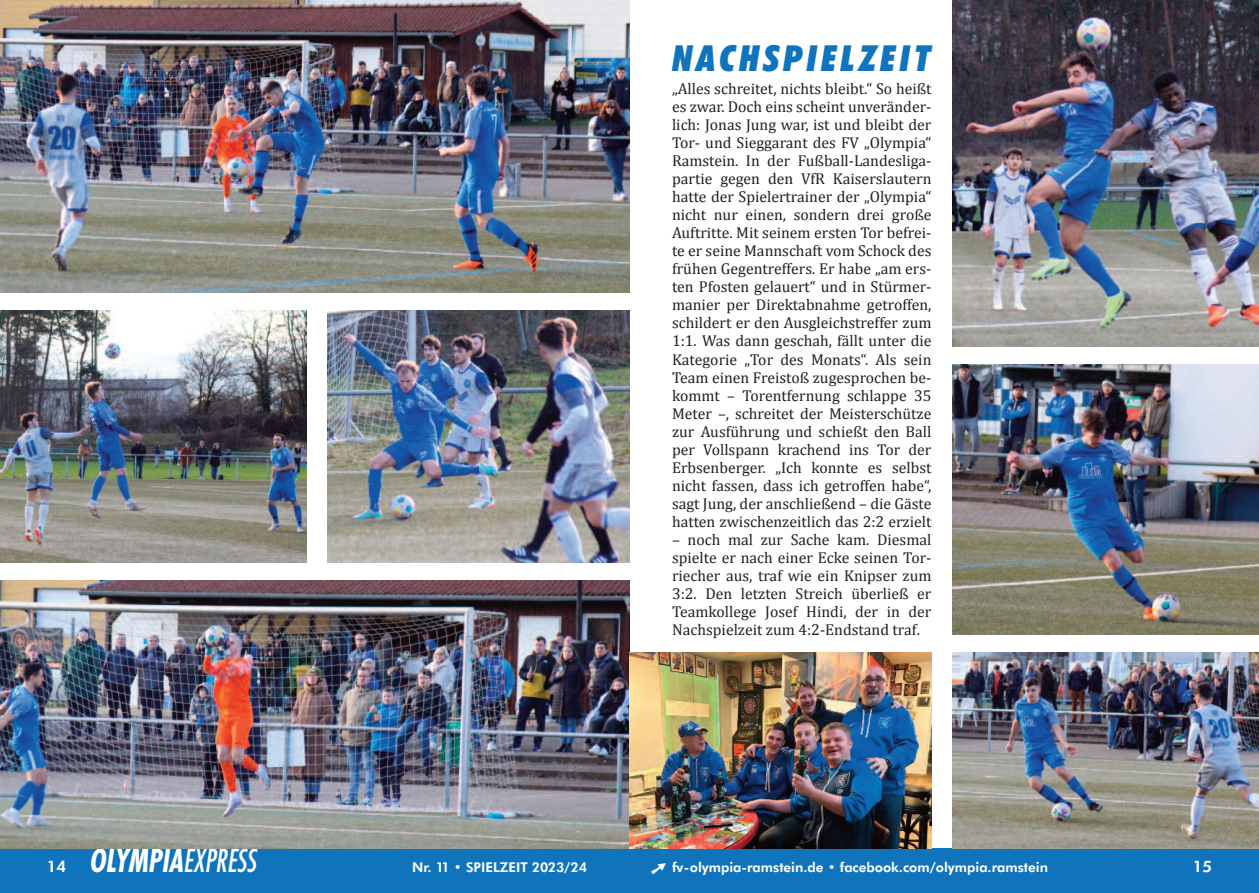
<style>
.page{position:relative;width:1259px;height:893px;background:#fff}
.page>*{position:absolute;margin:0;border:0;box-sizing:border-box;transform-origin:0 0}
.t1{font:italic 900 condensed 36px "Futura BT";letter-spacing:.115em;color:#1074bc}
.t2{font:italic 700 condensed 30.75px "Futura";color:#fff;scale:.9 1}
.t3{font:15.75px/18px "Cambria";color:#231f20;text-align:justify}
.t4{font:800 15.75px "Futura BT";color:#fff}
.t5{font:800 13.5px "Futura BT";color:#fff}
.s1{font-family:"Futura BT";font-weight:800;font-style:normal;font-stretch:normal;font-size:15.75px}
.s2{font-weight:400}
</style>
<div class="page">
<div style="left:629px;top:848px;width:630px;height:45px;background:#1074bc"></div>
<div style="left:0;top:848px;width:629px;height:45px;background:#1074bc"></div>
<img style="left:327px;top:310px;width:302px;height:252px">
<img style="left:952px;top:364px;width:307px;height:270px">
<img style="left:0;top:310px;width:306px;height:252px">
<img style="left:0;top:580px;width:629px;height:268px">
<img style="left:0;top:0;width:629px;height:292px">
<img style="left:952px;top:652px;width:307px;height:196px">
<img style="left:629px;top:652px;width:302px;height:196px">
<img style="left:952px;top:0;width:307px;height:346px">
<h2 class="t2" style="left:47px;top:847px;width:234px"><span class="s1">14</span> OLYMPIA<span class="s2">EXPRESS</span></h2>
<h1 class="t1" style="left:672px;top:43px;width:261px">NACHSPIELZEIT</h1>
<p class="t3" style="left:672px;top:80px;width:261px">„Alles schreitet, nichts bleibt.“ So heißt es zwar. Doch eins scheint unveränder&shy;lich: Jonas Jung war, ist und bleibt der Tor- und Sieggarant des FV „Olympia“ Ramstein. In der Fußball-Landesliga&shy;partie gegen den VfR Kaiserslautern hatte der Spielertrainer der „Olympia“ nicht nur einen, sondern drei große Auftritte. Mit seinem ersten Tor befrei&shy;te er seine Mannschaft vom Schock des frühen Gegentreffers. Er habe „am ers&shy;ten Pfosten gelauert“ und in Stürmer&shy;manier per Direktabnahme getroffen, schildert er den Ausgleichstreffer zum 1:1. Was dann geschah, fällt unter die Kategorie „Tor des Monats“. Als sein Team einen Freistoß zugesprochen be&shy;kommt – Torentfernung schlappe 35<br>Meter –, schreitet der Meisterschütze zur Ausführung und schießt den Ball per Vollspann krachend ins Tor der Erbsenberger. „Ich konnte es selbst nicht fassen, dass ich getroffen habe“, sagt Jung, der anschließend – die Gäste hatten zwischenzeitlich das 2:2 erzielt</p>
<p class="t3" style="left:672px;top:530px;width:261px">– noch mal zur Sache kam. Diesmal spielte er nach einer Ecke seinen Tor&shy;riecher aus, traf wie ein Knipser zum 3:2. Den letzten Streich überließ er Teamkollege Josef Hindi, der in der Nachspielzeit zum 4:2-Endstand traf.</p>
<p class="t5" style="left:412px;top:861px;width:176px">Nr. 11 • SPIELZEIT 2023/24</p>
<p class="t5" style="left:672px;top:861px;width:377px">fv-olympia-ramstein.de • facebook.com/olympia.ramstein</p>
<p class="t4" style="left:1193px;top:860px;width:21px">15</p>
</div>
